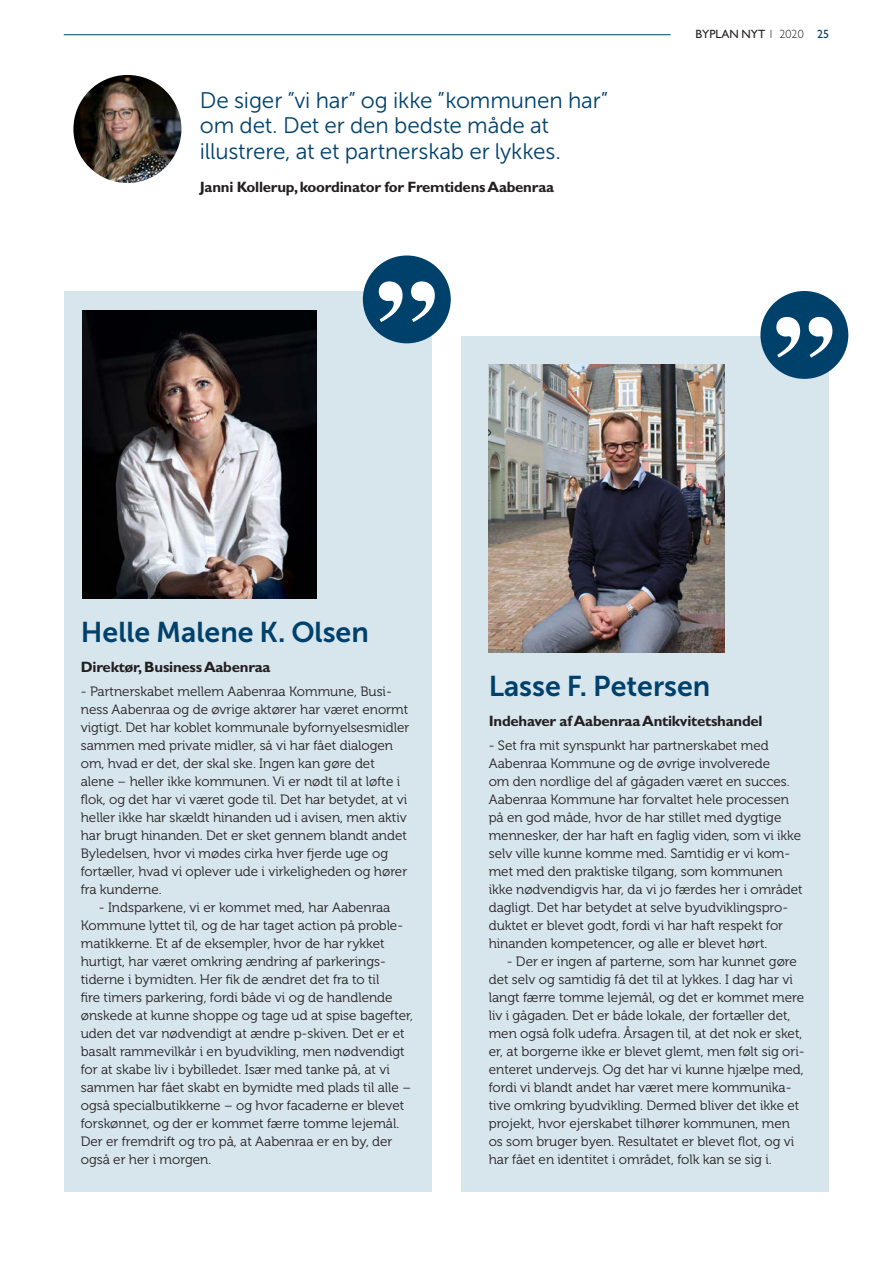
<style>
.page{position:relative;width:893px;height:1263px;background:#fff}
.page>*{position:absolute;margin:0;border:0;box-sizing:border-box;transform-origin:0 0}
.Manchet{font:28.5px "Museo Sans 700";color:#00416b}
.Manchet-2{font:22.5px "Museo Sans 300";letter-spacing:-.005em;color:#00416b}
.Mellemrubrik{font:700 15px "Gill Sans Std";letter-spacing:-.015em;color:#231f20}
.Brødtekst{font:13.5px/18px "Museo 300";color:#231f20}
.t1{font:12px "Gill Sans Std";color:#231f20}
.s1{font-weight:300}
.s2{color:#00416b}
</style>
<div class="page">
<div style="left:64px;top:291px;width:368px;height:900px;background:#d7e5ec"></div>
<div style="left:461px;top:336px;width:368px;height:855px;background:#d7e5ec"></div>
<img style="left:83px;top:310px;width:233px;height:288px">
<img style="left:489px;top:364px;width:235px;height:288px">
<div style="left:363px;top:255px;width:88px;height:88px;background:#00416b;border-radius:50%"></div>
<svg style="left:379px;top:281px;width:56px;height:41px"></svg>
<div style="left:760px;top:291px;width:88px;height:88px;background:#00416b;border-radius:50%"></div>
<svg style="left:776px;top:317px;width:56px;height:41px"></svg>
<img style="left:73px;top:75px;width:108px;height:108px;border-radius:54px">
<hr style="left:64px;top:34px;width:607px;height:1px;background:#00416b">
<p class="Manchet-2" style="left:200px;top:88px;width:410px">De siger ”vi har” og ikke ”kommunen har”</p>
<p class="Manchet-2" style="left:200px;top:114px;width:351px">om det. Det er den bedste måde at</p>
<p class="Manchet-2" style="left:200px;top:139px;width:363px">illustrere, at et partnerskab er lykkes.</p>
<p class="Mellemrubrik" style="left:200px;top:178px;width:356px">Janni Kollerup, koordinator for Fremtidens Aabenraa</p>
<p class="t1" style="left:695px;top:27px;width:135px">BYPLAN NYT <span class="s1">1 2020</span> <span class="s2">25</span></p>
<p class="Manchet" style="left:81px;top:616px;width:290px">Helle Malene K. Olsen</p>
<p class="Mellemrubrik" style="left:81px;top:658px;width:191px">Direktør, Business Aabenraa</p>
<p class="Brødtekst" style="left:81px;top:683px;width:330px">- Partnerskabet mellem Aabenraa Kommune, Busi&shy;ness Aabenraa og de øvrige aktører har været enormt vigtigt. Det har koblet kommunale byfornyelsesmidler sammen med private midler, så vi har fået dialogen om, hvad er det, der skal ske. Ingen kan gøre det alene – heller ikke kommunen. Vi er nødt til at løfte i flok, og det har vi været gode til. Det har betydet, at vi heller ikke har skældt hinanden ud i avisen, men aktiv har brugt hinanden. Det er sket gennem blandt andet Byledelsen, hvor vi mødes cirka hver fjerde uge og fortæller, hvad vi oplever ude i virkeligheden og hører fra kunderne.</p>
<p class="Brødtekst" style="left:81px;top:899px;width:334px;text-indent:18px">- Indsparkene, vi er kommet med, har Aabenraa Kommune lyttet til, og de har taget action på proble&shy;matikkerne. Et af de eksempler, hvor de har rykket hurtigt, har været omkring ændring af parkerings&shy;tiderne i bymidten. Her fik de ændret det fra to til<br>fire timers parkering, fordi både vi og de handlende ønskede at kunne shoppe og tage ud at spise bagefter, uden det var nødvendigt at ændre p-skiven. Det er et basalt rammevilkår i en byudvikling, men nødvendigt for at skabe liv i bybilledet. Især med tanke på, at vi sammen har fået skabt en bymidte med plads til alle – også specialbutikkerne – og hvor facaderne er blevet forskønnet, og der er kommet færre tomme lejemål.<br>Der er fremdrift og tro på, at Aabenraa er en by, der også er her i morgen.</p>
<p class="Manchet" style="left:489px;top:670px;width:223px">Lasse F. Petersen</p>
<p class="Mellemrubrik" style="left:489px;top:712px;width:275px">Indehaver af Aabenraa Antikvitetshandel</p>
<p class="Brødtekst" style="left:489px;top:737px;width:315px">- Set fra mit synspunkt har partnerskabet med Aabenraa Kommune og de øvrige involverede<br>om den nordlige del af gågaden været en succes.<br>Aabenraa Kommune har forvaltet hele processen på en god måde, hvor de har stillet med dygtige mennesker, der har haft en faglig viden, som vi ikke selv ville kunne komme med. Samtidig er vi kom&shy;met med den praktiske tilgang, som kommunen ikke nødvendigvis har, da vi jo færdes her i området dagligt. Det har betydet at selve byudviklingspro&shy;duktet er blevet godt, fordi vi har haft respekt for hinanden kompetencer, og alle er blevet hørt.</p>
<p class="Brødtekst" style="left:489px;top:953px;width:317px;text-indent:18px">- Der er ingen af parterne, som har kunnet gøre det selv og samtidig få det til at lykkes. I dag har vi langt færre tomme lejemål, og det er kommet mere liv i gågaden. Det er både lokale, der fortæller det, men også folk udefra. Årsagen til, at det nok er sket, er, at borgerne ikke er blevet glemt, men følt sig ori&shy;enteret undervejs. Og det har vi kunne hjælpe med, fordi vi blandt andet har været mere kommunika&shy;tive omkring byudvikling. Dermed bliver det ikke et projekt, hvor ejerskabet tilhører kommunen, men os som bruger byen. Resultatet er blevet flot, og vi har fået en identitet i området, folk kan se sig i.</p>
</div>
